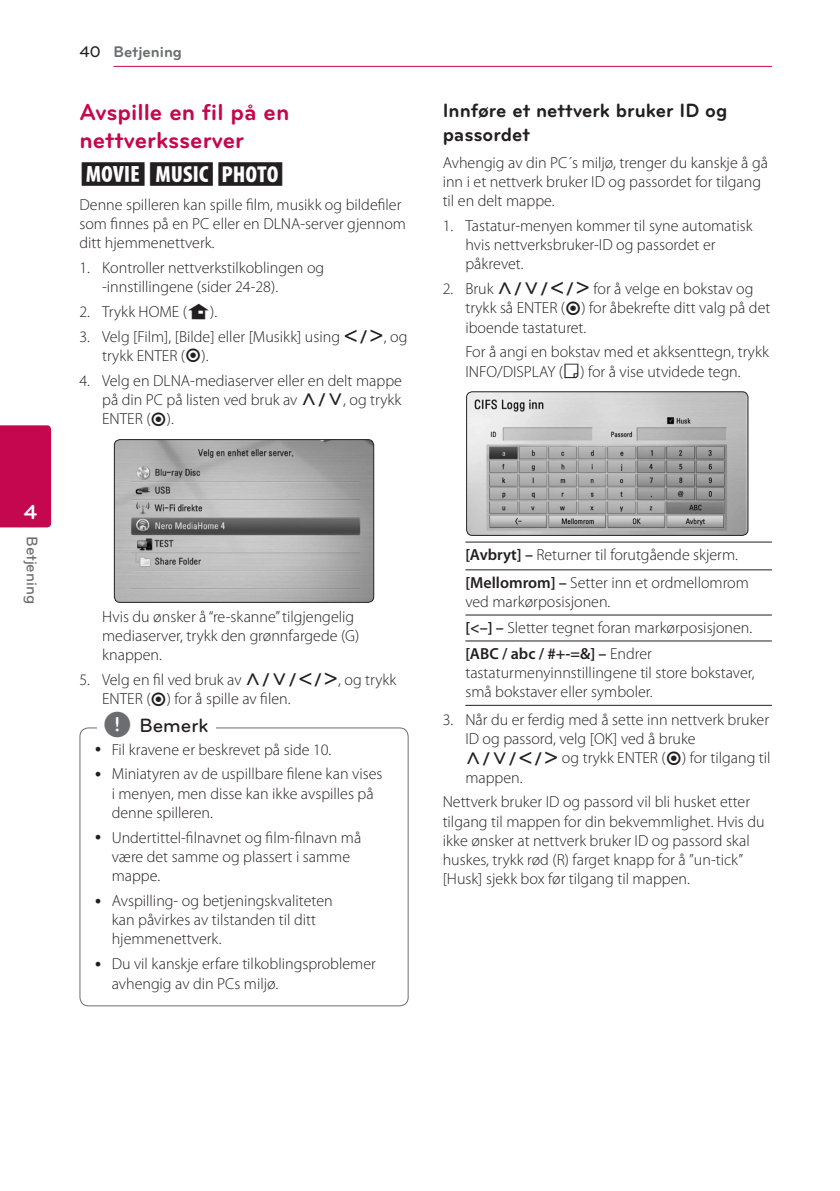
<style>
.page{position:relative;width:840px;height:1191px;background:#fff}
.page>*{position:absolute;margin:0;border:0;box-sizing:border-box;transform-origin:0 0}
.Title_2{font:700 24px/28px "Bryant LG";color:#c50750}
.Content_text_Light{font:24px "UPSYS Common";color:#231f20}
.t1{font:700 21px "Bryant LG";color:#fff}
.Title_3{font:700 20px/24px "Bryant LG";color:#231f20}
.t2{font:500 20px "Bryant LG";color:#231f20}
.Content_text_Light-2{font:300 16px/19.2px "Myriad Pro";color:#231f20}
.Content_text_Num{font:300 16px/19.2px "Myriad Pro";color:#231f20}
.Contents_Text_Sub_Nu{font:300 16px/19.2px "Myriad Pro";color:#231f20}
.t3{font:700 16px "Bryant LG";color:#6c6d70}
.t4{font:500 16px "Bryant LG";color:#6c6d70}
.s1{font-weight:500;color:#231f20}
.s2{font-family:"UPSYS Common";font-weight:400}
.s3{font-family:"UPSYS Common";font-weight:400;font-size:30px;color:#6c6d70}
.s4{font-weight:600}
</style>
<div class="page">
<hr style="left:113px;top:66px;width:658px;height:1px;background:#c50750">
<div style="left:0;top:425px;width:51px;height:102px;background:#c50750"></div>
<img style="left:114px;top:439px;width:259px;height:163px">
<div style="left:114px;top:439px;width:260px;height:164px;border:1px solid #231f20;border-radius:6px"></div>
<div style="left:79px;top:727px;width:329px;height:279px;border:1px solid #6c6d70;border-radius:9px"></div>
<div style="left:97px;top:721px;width:118px;height:20px;background:#fff"></div>
<img style="left:467px;top:392px;width:280px;height:143px">
<div style="left:466px;top:391px;width:282px;height:145px;border:1px solid #231f20;border-radius:6px"></div>
<hr style="left:465px;top:541px;width:306px;height:1px;background:#231f20">
<hr style="left:465px;top:569px;width:306px;height:1px;background:#231f20">
<hr style="left:465px;top:614px;width:306px;height:1px;background:#231f20">
<hr style="left:465px;top:640px;width:306px;height:1px;background:#231f20">
<hr style="left:465px;top:705px;width:306px;height:1px;background:#231f20">
<h2 class="t1" style="left:24px;top:499px;width:15px">4</h2>
<p class="t4" style="left:42px;top:536px;width:70px;rotate:90deg">Betjening</p>
<p class="t3" style="left:79px;top:42px;width:104px"><span class="s1">40</span> Betjening</p>
<p class="Title_2" style="left:79px;top:98px;width:211px">Avspille en fil på en nettverksserver</p>
<p class="Content_text_Light" style="left:79px;top:160px;width:207px">YUI</p>
<p class="Content_text_Light-2" style="left:79px;top:195px;width:328px">Denne spilleren kan spille film, musikk og bildefiler som finnes på en PC eller en DLNA-server gjennom ditt hjemmenettverk.</p>
<p class="Content_text_Num" style="left:102px;top:258px;width:223px;text-indent:-23px">1. Kontroller nettverkstilkoblingen og -innstillingene (sider 24-28).</p>
<p class="Content_text_Num" style="left:79px;top:302px;width:139px">2. Trykk HOME (<span class="s2">N</span>).</p>
<p class="Content_text_Num" style="left:102px;top:327px;width:306px;text-indent:-23px">3. Velg [Film], [Bilde] eller [Musikk] using <span class="s2">A/D</span>, og trykk ENTER (<span class="s2">B</span>).</p>
<p class="Content_text_Num" style="left:102px;top:371px;width:301px;text-align:justify;text-indent:-23px">4. Velg en DLNA-mediaserver eller en delt mappe på din PC på listen ved bruk av <span class="s2">W/S</span>, og trykk ENTER (<span class="s2">B</span>).</p>
<p class="Title_3" style="left:442px;top:98px;width:286px">Innføre et nettverk bruker ID og passordet</p>
<p class="Content_text_Light-2" style="left:442px;top:152px;width:327px">Avhengig av din PC´s miljø, trenger du kanskje å gå inn i et nettverk bruker ID og passordet for tilgang til en delt mappe.</p>
<p class="Content_text_Num" style="left:465px;top:216px;width:288px;text-indent:-23px">1. Tastatur-menyen kommer til syne automatisk hvis nettverksbruker-ID og passordet er påkrevet.</p>
<p class="Content_text_Num" style="left:465px;top:279px;width:306px;text-indent:-23px">2. Bruk <span class="s2">W/S/A/D</span> for å velge en bokstav og trykk så ENTER (<span class="s2">B</span>) for åbekrefte ditt valg på det iboende tastaturet.</p>
<p class="Contents_Text_Sub_Nu" style="left:465px;top:342px;width:305px">For å angi en bokstav med et akksenttegn, trykk<br>INFO/DISPLAY (<span class="s2">M</span>) for å vise utvidede tegn.</p>
<p class="Contents_Text_Sub_Nu" style="left:102px;top:607px;width:259px">Hvis du ønsker å “re-skanne” tilgjengelig mediaserver, trykk den grønnfargede (G) knappen.</p>
<p class="Content_text_Num" style="left:102px;top:670px;width:295px;text-indent:-23px">5. Velg en fil ved bruk av <span class="s2">W/S/A/D</span>, og trykk<br>ENTER (<span class="s2">B</span>) for å spille av filen.</p>
<p class="Content_text_Light-2" style="left:112px;top:736px;width:272px;line-height:24.8px">Fil kravene er beskrevet på side 10.<br>Miniatyren av de uspillbare filene kan vises</p>
<p class="Content_text_Light-2" style="left:112px;top:783px;width:263px">i menyen, men disse kan ikke avspilles på denne spilleren.</p>
<p class="Content_text_Light-2" style="left:112px;top:827px;width:251px">Undertittel-filnavnet og film-filnavn må være det samme og plassert i samme mappe.</p>
<p class="Content_text_Light-2" style="left:112px;top:891px;width:222px">Avspilling- og betjeningskvaliteten kan påvirkes av tilstanden til ditt hjemmenettverk.</p>
<p class="Content_text_Light-2" style="left:112px;top:954px;width:265px">Du vil kanskje erfare tilkoblingsproblemer avhengig av din PCs miljø.</p>
<p class="t2" style="left:103px;top:712px;width:107px"><span class="s3">,</span> Bemerk</p>
<p class="Content_text_Light-2" style="left:465px;top:544px;width:274px"><span class="s4">[Avbryt] –</span> Returner til forutgående skjerm.</p>
<p class="Content_text_Light-2" style="left:465px;top:572px;width:285px"><span class="s4">[Mellomrom] –</span> Setter inn et ordmellomrom ved markørposisjonen.</p>
<p class="Content_text_Light-2" style="left:465px;top:617px;width:288px"><span class="s4">[&lt;–] –</span> Sletter tegnet foran markørposisjonen.</p>
<p class="Content_text_Light-2" style="left:465px;top:643px;width:290px"><span class="s4">[ABC / abc / #+-=&amp;] –</span> Endrer tastaturmenyinnstillingene til store bokstaver, små bokstaver eller symboler.</p>
<p class="Content_text_Num" style="left:465px;top:710px;width:306px;text-indent:-23px">3. Når du er ferdig med å sette inn nettverk bruker ID og passord, velg [OK] ved å bruke <span class="s2">W/S/A/D</span> og trykk ENTER (<span class="s2">B</span>) for tilgang til mappen.</p>
<p class="Content_text_Light-2" style="left:442px;top:792px;width:323px">Nettverk bruker ID og passord vil bli husket etter tilgang til mappen for din bekvemmlighet. Hvis du ikke ønsker at nettverk bruker ID og passord skal huskes, trykk rød (R) farget knapp for å ”un-tick” [Husk] sjekk box før tilgang til mappen.</p>
</div>
